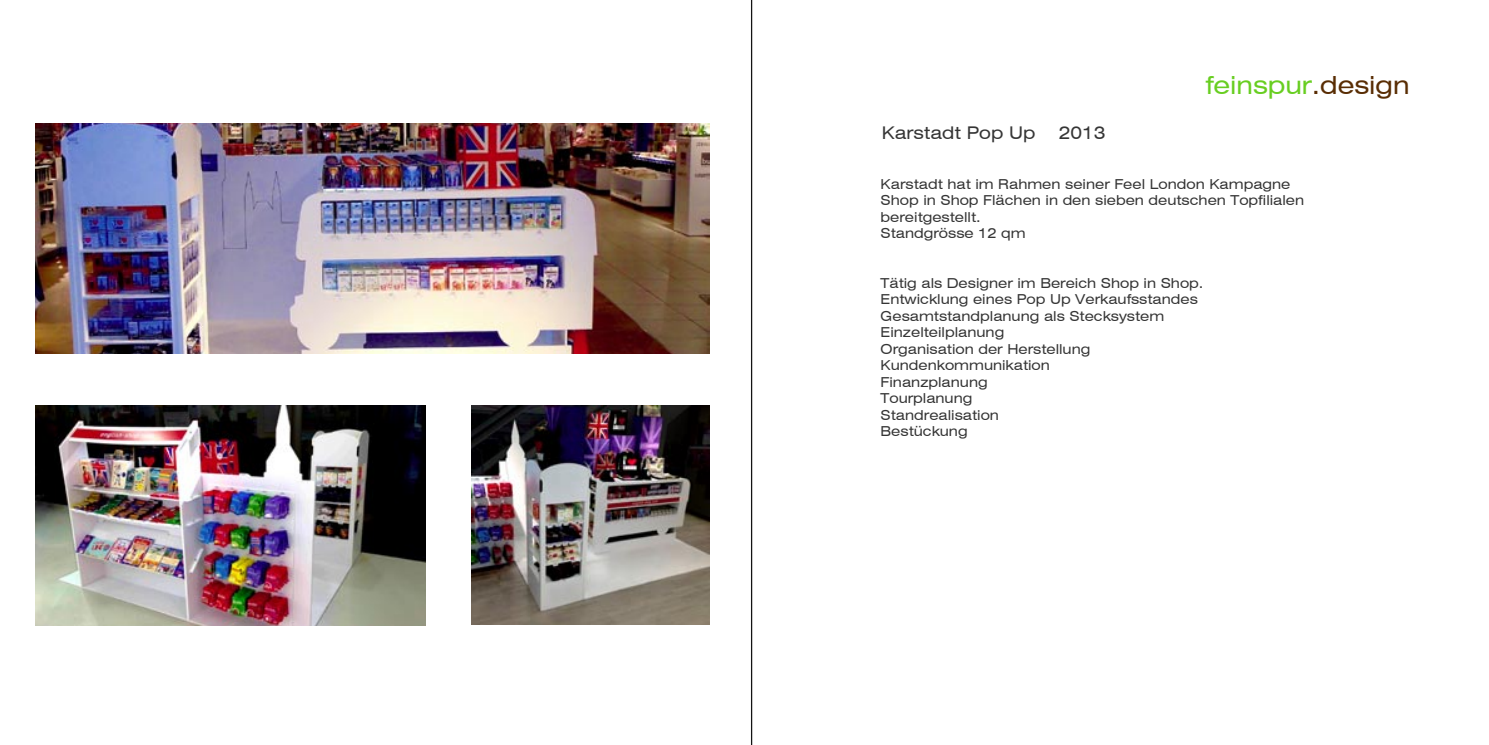
<style>
.page{position:relative;width:1489px;height:745px;background:#fff}
.page>*{position:absolute;margin:0;border:0;box-sizing:border-box;transform-origin:0 0}
.t1{font:expanded 25px "Swiss 721 BT";color:#68ce21}
.t2{font:expanded 17.5px "Swiss 721 BT";color:#353535}
.t3{font:expanded 13.75px/16.5px "Swiss 721 BT";color:#353535}
.s1{color:#592d04}
</style>
<div class="page">
<hr style="left:751px;top:0;width:1px;height:744px;background:#141414">
<img style="left:35px;top:123px;width:674px;height:230px">
<img style="left:35px;top:405px;width:390px;height:220px">
<img style="left:471px;top:405px;width:238px;height:219px">
<h1 class="t1" style="left:1205px;top:70px;width:206px">feinspur<span class="s1">.design</span></h1>
<p class="t2" style="left:881px;top:122px;width:155px">Karstadt Pop Up</p>
<p class="t2" style="left:1058px;top:122px;width:48px">2013</p>
<p class="t3" style="left:880px;top:175px;width:425px">Karstadt hat im Rahmen seiner Feel London Kampagne<br>Shop in Shop Flächen in den sieben deutschen Topfilialen bereitgestellt.</p>
<p class="t3" style="left:880px;top:225px;width:146px">Standgrösse 12 qm</p>
<p class="t3" style="left:880px;top:274px;width:324px">Tätig als Designer im Bereich Shop in Shop.</p>
<p class="t3" style="left:880px;top:291px;width:319px">Entwicklung eines Pop Up Verkaufsstandes</p>
<p class="t3" style="left:880px;top:307px;width:285px">Gesamtstandplanung als Stecksystem</p>
<p class="t3" style="left:880px;top:324px;width:125px">Einzelteilplanung</p>
<p class="t3" style="left:880px;top:340px;width:211px">Organisation der Herstellung</p>
<p class="t3" style="left:880px;top:357px;width:171px">Kundenkommunikation</p>
<p class="t3" style="left:880px;top:373px;width:109px">Finanzplanung</p>
<p class="t3" style="left:880px;top:390px;width:93px">Tourplanung</p>
<p class="t3" style="left:880px;top:406px;width:120px">Standrealisation</p>
<p class="t3" style="left:880px;top:423px;width:88px">Bestückung</p>
</div>
